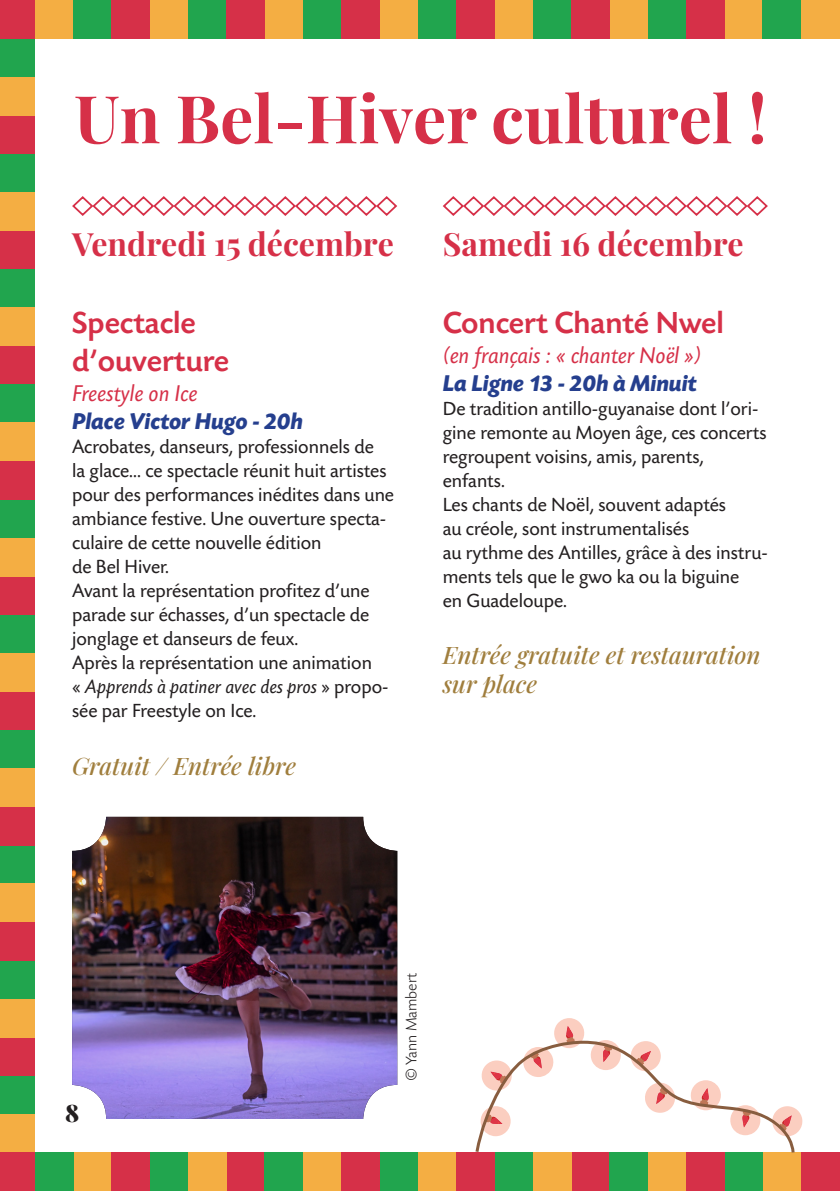
<style>
.page{position:relative;width:840px;height:1191px;background:#fff}
.page>*{position:absolute;margin:0;border:0;box-sizing:border-box;transform-origin:0 0}
.t1{font:66px "Playfair Display";color:#d63048}
.TItre{font:500 32px/38.4px "Today Sans HEF";color:#d63048}
.Date_-_Rouge{font:32px "Playfair Display";color:#d63048}
.tarif{font:italic 24px/28.8px "Playfair Display";color:#a07e3d}
.Sous-titre{font:italic 24px "Today Sans HEF";color:#d63048}
.Date___Horaires{font:italic 700 24px "Today Sans HEF";color:#253f8e}
.TEXTE{font:24px "Playfair Display";color:#231f20}
.TEXTE-2{font:20px/24px "Today Sans HEF";color:#231f20}
.Crédit_photo{font:300 16px "Today Sans HEF";color:#231f20}
.s1{font-style:italic}
</style>
<div class="page">
<div style="left:532px;top:0;width:39px;height:38px;background:#21a54e"></div>
<div style="left:800px;top:1152px;width:39px;height:39px;background:#d63048"></div>
<div style="left:73px;top:1152px;width:38px;height:39px;background:#f4ae43"></div>
<div style="left:35px;top:1152px;width:38px;height:39px;background:#21a54e"></div>
<div style="left:226px;top:1152px;width:38px;height:39px;background:#d63048"></div>
<div style="left:188px;top:1152px;width:38px;height:39px;background:#f4ae43"></div>
<div style="left:303px;top:1152px;width:38px;height:39px;background:#f4ae43"></div>
<div style="left:264px;top:1152px;width:39px;height:39px;background:#21a54e"></div>
<div style="left:418px;top:1152px;width:38px;height:39px;background:#f4ae43"></div>
<div style="left:571px;top:1152px;width:38px;height:39px;background:#d63048"></div>
<div style="left:532px;top:1152px;width:39px;height:39px;background:#f4ae43"></div>
<div style="left:494px;top:1152px;width:38px;height:39px;background:#21a54e"></div>
<div style="left:456px;top:1152px;width:38px;height:39px;background:#d63048"></div>
<div style="left:647px;top:1152px;width:38px;height:39px;background:#f4ae43"></div>
<div style="left:762px;top:1152px;width:38px;height:39px;background:#f4ae43"></div>
<div style="left:724px;top:1152px;width:38px;height:39px;background:#21a54e"></div>
<div style="left:685px;top:1152px;width:39px;height:39px;background:#d63048"></div>
<div style="left:609px;top:1152px;width:38px;height:39px;background:#21a54e"></div>
<div style="left:379px;top:1152px;width:39px;height:39px;background:#21a54e"></div>
<div style="left:341px;top:1152px;width:38px;height:39px;background:#d63048"></div>
<div style="left:150px;top:1152px;width:38px;height:39px;background:#21a54e"></div>
<div style="left:111px;top:1152px;width:39px;height:39px;background:#d63048"></div>
<div style="left:0;top:38px;width:35px;height:39px;background:#21a54e"></div>
<div style="left:0;top:269px;width:35px;height:38px;background:#21a54e"></div>
<div style="left:0;top:230px;width:35px;height:39px;background:#d63048"></div>
<div style="left:0;top:499px;width:35px;height:39px;background:#21a54e"></div>
<div style="left:0;top:461px;width:35px;height:38px;background:#d63048"></div>
<div style="left:0;top:730px;width:35px;height:38px;background:#21a54e"></div>
<div style="left:0;top:691px;width:35px;height:39px;background:#d63048"></div>
<div style="left:0;top:960px;width:35px;height:39px;background:#21a54e"></div>
<div style="left:0;top:922px;width:35px;height:38px;background:#d63048"></div>
<div style="left:0;top:1075px;width:35px;height:39px;background:#21a54e"></div>
<div style="left:0;top:1037px;width:35px;height:38px;background:#d63048"></div>
<div style="left:0;top:845px;width:35px;height:38px;background:#21a54e"></div>
<div style="left:0;top:806px;width:35px;height:39px;background:#d63048"></div>
<div style="left:0;top:614px;width:35px;height:39px;background:#21a54e"></div>
<div style="left:0;top:576px;width:35px;height:38px;background:#d63048"></div>
<div style="left:0;top:384px;width:35px;height:38px;background:#21a54e"></div>
<div style="left:0;top:346px;width:35px;height:38px;background:#d63048"></div>
<div style="left:0;top:154px;width:35px;height:38px;background:#21a54e"></div>
<div style="left:0;top:115px;width:35px;height:39px;background:#d63048"></div>
<div style="left:0;top:77px;width:35px;height:38px;background:#f4ae43"></div>
<div style="left:0;top:192px;width:35px;height:38px;background:#f4ae43"></div>
<div style="left:0;top:307px;width:35px;height:39px;background:#f4ae43"></div>
<div style="left:0;top:422px;width:35px;height:39px;background:#f4ae43"></div>
<div style="left:0;top:538px;width:35px;height:38px;background:#f4ae43"></div>
<div style="left:0;top:653px;width:35px;height:38px;background:#f4ae43"></div>
<div style="left:0;top:768px;width:35px;height:38px;background:#f4ae43"></div>
<div style="left:0;top:883px;width:35px;height:39px;background:#f4ae43"></div>
<div style="left:0;top:999px;width:35px;height:38px;background:#f4ae43"></div>
<div style="left:0;top:1114px;width:35px;height:38px;background:#f4ae43"></div>
<div style="left:0;top:1152px;width:35px;height:39px;background:#d63048"></div>
<div style="left:35px;top:0;width:38px;height:38px;background:#f4ae43"></div>
<div style="left:150px;top:0;width:38px;height:38px;background:#f4ae43"></div>
<div style="left:73px;top:0;width:38px;height:38px;background:#21a54e"></div>
<div style="left:111px;top:0;width:39px;height:38px;background:#d63048"></div>
<div style="left:264px;top:0;width:39px;height:38px;background:#f4ae43"></div>
<div style="left:379px;top:0;width:39px;height:38px;background:#f4ae43"></div>
<div style="left:303px;top:0;width:38px;height:38px;background:#21a54e"></div>
<div style="left:341px;top:0;width:38px;height:38px;background:#d63048"></div>
<div style="left:494px;top:0;width:38px;height:38px;background:#f4ae43"></div>
<div style="left:609px;top:0;width:38px;height:38px;background:#f4ae43"></div>
<div style="left:571px;top:0;width:38px;height:38px;background:#d63048"></div>
<div style="left:724px;top:0;width:38px;height:38px;background:#f4ae43"></div>
<div style="left:800px;top:0;width:39px;height:38px;background:#f4ae43"></div>
<div style="left:762px;top:0;width:38px;height:38px;background:#21a54e"></div>
<div style="left:647px;top:0;width:38px;height:38px;background:#21a54e"></div>
<div style="left:685px;top:0;width:39px;height:38px;background:#d63048"></div>
<div style="left:418px;top:0;width:38px;height:38px;background:#21a54e"></div>
<div style="left:456px;top:0;width:38px;height:38px;background:#d63048"></div>
<div style="left:188px;top:0;width:38px;height:38px;background:#21a54e"></div>
<div style="left:226px;top:0;width:38px;height:38px;background:#d63048"></div>
<div style="left:0;top:0;width:35px;height:38px;background:#d63048"></div>
<svg style="left:72px;top:196px;width:325px;height:20px"></svg>
<svg style="left:442px;top:196px;width:326px;height:20px"></svg>
<img style="left:72px;top:817px;width:325px;height:302px">
<svg style="left:475px;top:1018px;width:327px;height:134px"></svg>
<p class="t1" style="left:74px;top:67px;width:693px">Un Bel-Hiver culturel !</p>
<p class="Date_-_Rouge" style="left:72px;top:219px;width:323px">Vendredi 15 décembre</p>
<p class="TItre" style="left:72px;top:304px;width:158px">Spectacle d’ouverture</p>
<p class="Sous-titre" style="left:72px;top:381px;width:127px">Freestyle on Ice</p>
<p class="Date___Horaires" style="left:72px;top:408px;width:232px">Place Victor Hugo - 20h</p>
<p class="TEXTE-2" style="left:72px;top:435px;width:323px">Acrobates, danseurs, professionnels de<br>la glace… ce spectacle réunit huit artistes pour des performances inédites dans une ambiance festive. Une ouverture specta&shy;culaire de cette nouvelle édition<br>de Bel Hiver.<br>Avant la représentation profitez d’une parade sur échasses, d’un spectacle de jonglage et danseurs de feux.</p>
<p class="TEXTE-2" style="left:72px;top:651px;width:318px">Après la représentation une animation<br>« <span class="s1">Apprends à patiner avec des pros</span> » propo&shy;sée par Freestyle on Ice.</p>
<p class="tarif" style="left:72px;top:749px;width:225px">Gratuit / Entrée libre</p>
<p class="Date_-_Rouge" style="left:442px;top:219px;width:302px">Samedi 16 décembre</p>
<p class="TItre" style="left:442px;top:304px;width:282px">Concert Chanté Nwel</p>
<p class="Sous-titre" style="left:442px;top:342px;width:260px">(en français : « chanter Noël »)</p>
<p class="Date___Horaires" style="left:442px;top:370px;width:256px">La Ligne 13 - 20h à Minuit</p>
<p class="TEXTE-2" style="left:442px;top:397px;width:325px">De tradition antillo-guyanaise dont l’ori&shy;gine remonte au Moyen âge, ces concerts regroupent voisins, amis, parents, enfants.</p>
<p class="TEXTE-2" style="left:442px;top:493px;width:326px">Les chants de Noël, souvent adaptés<br>au créole, sont instrumentalisés<br>au rythme des Antilles, grâce à des instru&shy;ments tels que le gwo ka ou la biguine<br>en Guadeloupe.</p>
<p class="tarif" style="left:442px;top:639px;width:319px">Entrée gratuite et restauration sur place</p>
<p class="TEXTE" style="left:65px;top:1094px;width:16px">8</p>
<p class="Crédit_photo" style="left:403px;top:1079px;width:108px;rotate:-90deg">© Yann Mambert</p>
</div>
